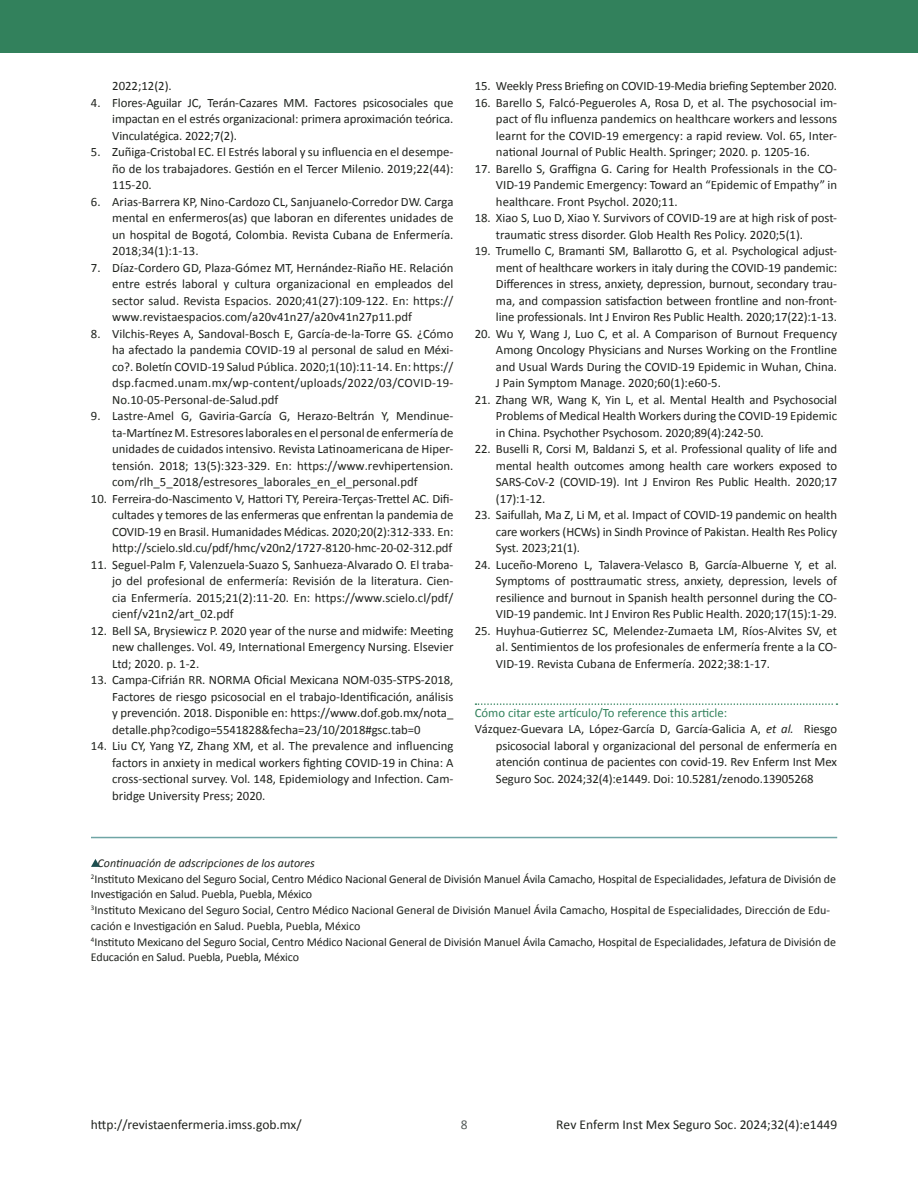
<style>
.page{position:relative;width:918px;height:1188px;background:#fff}
.page>*{position:absolute;margin:0;border:0;box-sizing:border-box;transform-origin:0 0}
.t1{font:13.5px "Calibri";color:#20231e}
.t2{font:13.5px "Calibri";color:#575e5c}
.t3{font:12.75px/16.5px "Calibri";letter-spacing:-.005em;color:#20231e;text-align:justify}
.t4{font:12.75px "Calibri";color:#32815c}
.t5{font:12px/15.8px "Calibri";letter-spacing:-.01em;color:#20231e}
.s1{font-style:italic}
</style>
<div class="page">
<div style="left:0;top:0;width:918px;height:53px;background:#32815c"></div>
<hr style="left:91px;top:837px;width:746px;height:1px;background:#6fa5a5">
<svg style="left:91px;top:859px;width:9px;height:8px"></svg>
<svg style="left:475px;top:703px;width:362px;height:2px"></svg>
<p class="t3" style="left:112px;top:78px;width:61px">2022;12(2).</p>
<p class="t3" style="left:112px;top:94px;width:343px;text-indent:-21px">4. Flores-Aguilar JC, Terán-Cazares MM. Factores psicosociales que impactan en el estrés organizacional: primera aproximación teórica.<br>Vinculatégica. 2022;7(2).</p>
<p class="t3" style="left:112px;top:144px;width:343px;text-indent:-21px">5. Zuñiga-Cristobal EC. El Estrés laboral y su influencia en el desempe&shy;ño de los trabajadores. Gestión en el Tercer Milenio. 2019;22(44):<br>115-20.</p>
<p class="t3" style="left:112px;top:193px;width:343px;text-indent:-21px">6. Arias-Barrera KP, Nino-Cardozo CL, Sanjuanelo-Corredor DW. Carga mental en enfermeros(as) que laboran en diferentes unidades de un hospital de Bogotá, Colombia. Revista Cubana de Enfermería.<br>2018;34(1):1-13.</p>
<p class="t3" style="left:112px;top:259px;width:343px;text-indent:-21px">7. Díaz-Cordero GD, Plaza-Gómez MT, Hernández-Riaño HE. Relación entre estrés laboral y cultura organizacional en empleados del sector salud. Revista Espacios. 2020;41(27):109-122. En: https:// www.revistaespacios.com/a20v41n27/a20v41n27p11.pdf</p>
<p class="t3" style="left:112px;top:325px;width:343px;text-indent:-21px">8. Vilchis-Reyes A, Sandoval-Bosch E, García-de-la-Torre GS. ¿Cómo ha afectado la pandemia COVID-19 al personal de salud en Méxi&shy;co?. Boletín COVID-19 Salud Pública. 2020;1(10):11-14. En: https:// dsp.facmed.unam.mx/wp-content/uploads/2022/03/COVID-19- No.10-05-Personal-de-Salud.pdf</p>
<p class="t3" style="left:112px;top:408px;width:343px;text-indent:-21px">9. Lastre-Amel G, Gaviria-García G, Herazo-Beltrán Y, Mendinue&shy;ta-Martínez M. Estresores laborales en el personal de enfermería de unidades de cuidados intensivo. Revista Latinoamericana de Hiper&shy;tensión. 2018; 13(5):323-329. En: https://www.revhipertension. com/rlh_5_2018/estresores_laborales_en_el_personal.pdf</p>
<p class="t3" style="left:112px;top:490px;width:343px;text-indent:-21px">10. Ferreira-do-Nascimento V, Hattori TY, Pereira-Terças-Trettel AC. Difi&shy;cultades y temores de las enfermeras que enfrentan la pandemia de COVID-19 en Brasil. Humanidades Médicas. 2020;20(2):312-333. En: http://scielo.sld.cu/pdf/hmc/v20n2/1727-8120-hmc-20-02-312.pdf</p>
<p class="t3" style="left:112px;top:556px;width:343px;text-indent:-21px">11. Seguel-Palm F, Valenzuela-Suazo S, Sanhueza-Alvarado O. El traba&shy;jo del profesional de enfermería: Revisión de la literatura. Cien&shy;cia Enfermería. 2015;21(2):11-20. En: https://www.scielo.cl/pdf/ cienf/v21n2/art_02.pdf</p>
<p class="t3" style="left:112px;top:622px;width:343px;text-indent:-21px">12. Bell SA, Brysiewicz P. 2020 year of the nurse and midwife: Meeting new challenges. Vol. 49, International Emergency Nursing. Elsevier Ltd; 2020. p. 1-2.</p>
<p class="t3" style="left:112px;top:672px;width:343px;text-indent:-21px">13. Campa-Cifrián RR. NORMA Oficial Mexicana NOM-035-STPS-2018, Factores de riesgo psicosocial en el trabajo-Identificación, análisis y prevención. 2018. Disponible en: https://www.dof.gob.mx/nota_ detalle.php?codigo=5541828&amp;fecha=23/10/2018#gsc.tab=0</p>
<p class="t3" style="left:112px;top:738px;width:343px;text-indent:-21px">14. Liu CY, Yang YZ, Zhang XM, et al. The prevalence and influencing factors in anxiety in medical workers fighting COVID-19 in China: A cross-sectional survey. Vol. 148, Epidemiology and Infection. Cam&shy;bridge University Press; 2020.</p>
<p class="t3" style="left:475px;top:78px;width:364px">15. Weekly Press Briefing on COVID-19-Media briefing September 2020.</p>
<p class="t3" style="left:496px;top:94px;width:343px;text-indent:-21px">16. Barello S, Falcó-Pegueroles A, Rosa D, et al. The psychosocial im&shy;pact of flu influenza pandemics on healthcare workers and lessons learnt for the COVID-19 emergency: a rapid review. Vol. 65, Inter&shy;national Journal of Public Health. Springer; 2020. p. 1205-16.</p>
<p class="t3" style="left:496px;top:160px;width:343px;text-indent:-21px">17. Barello S, Graffigna G. Caring for Health Professionals in the CO-VID-19 Pandemic Emergency: Toward an “Epidemic of Empathy” in healthcare. Front Psychol. 2020;11.</p>
<p class="t3" style="left:496px;top:210px;width:343px;text-indent:-21px">18. Xiao S, Luo D, Xiao Y. Survivors of COVID-19 are at high risk of post&shy;traumatic stress disorder. Glob Health Res Policy. 2020;5(1).</p>
<p class="t3" style="left:496px;top:243px;width:343px;text-indent:-21px">19. Trumello C, Bramanti SM, Ballarotto G, et al. Psychological adjust&shy;ment of healthcare workers in italy during the COVID-19 pandemic:<br>Differences in stress, anxiety, depression, burnout, secondary trau&shy;ma, and compassion satisfaction between frontline and non-front&shy;line professionals. Int J Environ Res Public Health. 2020;17(22):1-13.</p>
<p class="t3" style="left:496px;top:325px;width:343px;text-indent:-21px">20. Wu Y, Wang J, Luo C, et al. A Comparison of Burnout Frequency Among Oncology Physicians and Nurses Working on the Frontline and Usual Wards During the COVID-19 Epidemic in Wuhan, China.<br>J Pain Symptom Manage. 2020;60(1):e60-5.</p>
<p class="t3" style="left:496px;top:391px;width:343px;text-indent:-21px">21. Zhang WR, Wang K, Yin L, et al. Mental Health and Psychosocial Problems of Medical Health Workers during the COVID-19 Epidemic in China. Psychother Psychosom. 2020;89(4):242-50.</p>
<p class="t3" style="left:496px;top:441px;width:343px;text-indent:-21px">22. Buselli R, Corsi M, Baldanzi S, et al. Professional quality of life and mental health outcomes among health care workers exposed to SARS-CoV-2 (COVID-19). Int J Environ Res Public Health. 2020;17 (17):1-12.</p>
<p class="t3" style="left:496px;top:507px;width:343px;text-indent:-21px">23. Saifullah, Ma Z, Li M, et al. Impact of COVID-19 pandemic on health care workers (HCWs) in Sindh Province of Pakistan. Health Res Policy Syst. 2023;21(1).</p>
<p class="t3" style="left:496px;top:556px;width:343px;text-indent:-21px">24. Luceño-Moreno L, Talavera-Velasco B, García-Albuerne Y, et al.<br>Symptoms of posttraumatic stress, anxiety, depression, levels of resilience and burnout in Spanish health personnel during the CO-VID-19 pandemic. Int J Environ Res Public Health. 2020;17(15):1-29.</p>
<p class="t3" style="left:496px;top:622px;width:343px;text-indent:-21px">25. Huyhua-Gutierrez SC, Melendez-Zumaeta LM, Ríos-Alvites SV, et al. Sentimientos de los profesionales de enfermería frente a la CO-VID-19. Revista Cubana de Enfermería. 2022;38:1-17.</p>
<p class="t4" style="left:475px;top:705px;width:254px">Cómo citar este artículo/To reference this article:</p>
<p class="t3" style="left:475px;top:721px;width:364px">Vázquez-Guevara LA, López-García D, García-Galicia A, <span class="s1">et al.</span> Riesgo</p>
<p class="t3" style="left:496px;top:738px;width:343px">psicosocial laboral y organizacional del personal de enfermería en</p>
<p class="t3" style="left:496px;top:754px;width:343px">atención continua de pacientes con covid-19. Rev Enferm Inst Mex</p>
<p class="t3" style="left:496px;top:771px;width:319px">Seguro Soc. 2024;32(4):e1449. Doi: 10.5281/zenodo.13905268</p>
<p class="t5" style="left:91px;top:855px;width:747px;text-indent:7px"><span class="s1">Continuación de adscripciones de los autores<br></span><sup>2</sup>Instituto Mexicano del Seguro Social, Centro Médico Nacional General de División Manuel Ávila Camacho, Hospital de Especialidades, Jefatura de División de Investigación en Salud. Puebla, Puebla, México<br><sup>3</sup>Instituto Mexicano del Seguro Social, Centro Médico Nacional General de División Manuel Ávila Camacho, Hospital de Especialidades, Dirección de Edu&shy;cación e Investigación en Salud. Puebla, Puebla, México<br><sup>4</sup>Instituto Mexicano del Seguro Social, Centro Médico Nacional General de División Manuel Ávila Camacho, Hospital de Especialidades, Jefatura de División de Educación en Salud. Puebla, Puebla, México</p>
<p class="t1" style="left:91px;top:1116px;width:212px">http://revistaenfermeria.imss.gob.mx/</p>
<p class="t2" style="left:461px;top:1116px;width:8px">8</p>
<p class="t1" style="left:556px;top:1116px;width:282px">Rev Enferm Inst Mex Seguro Soc. 2024;32(4):e1449</p>
</div>
